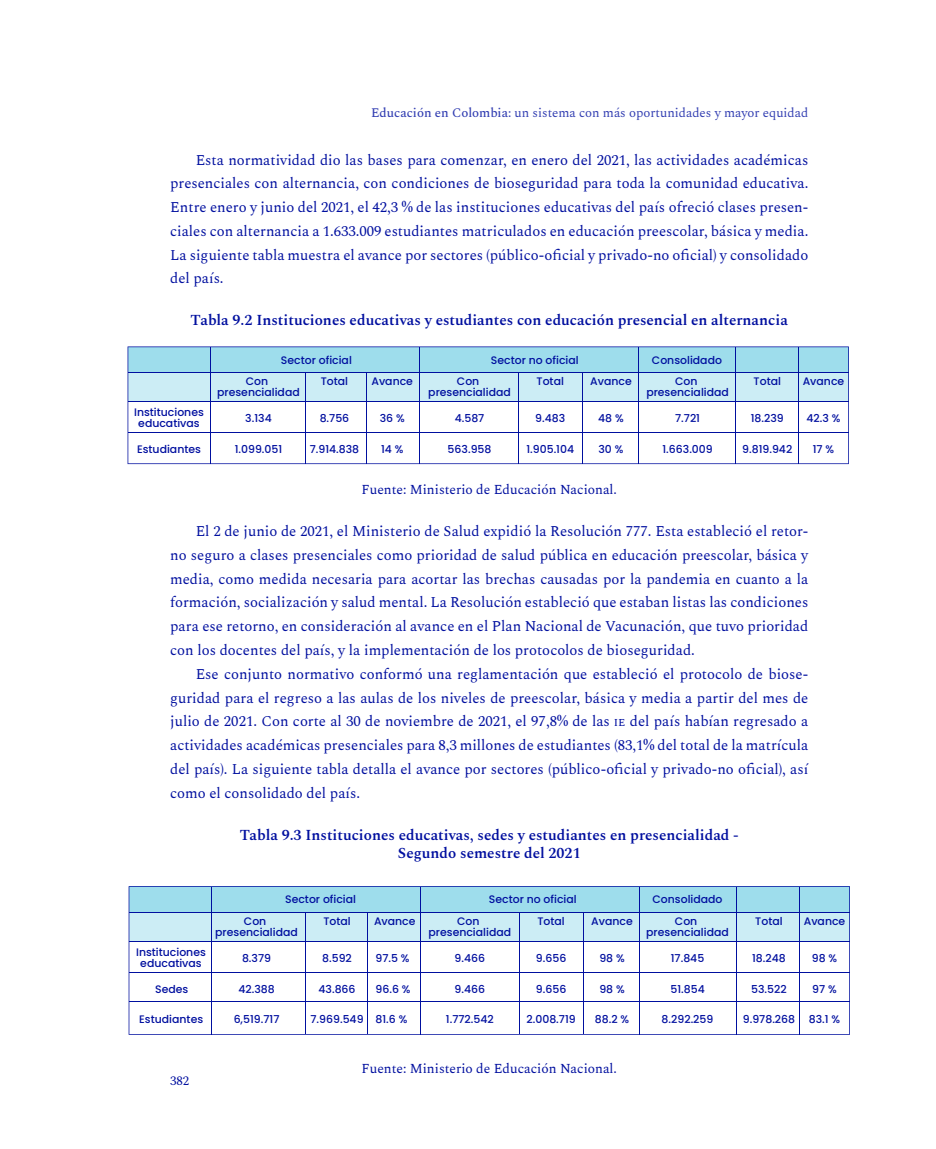
<style>
.page{position:relative;width:936px;height:1149px;background:#fff}
.page>*{position:absolute;margin:0;border:0;box-sizing:border-box;transform-origin:0 0}
.t1{font:600 15px/18px "Spectral";color:#000f9f;text-align:center}
.t2{font:14.7px/23.7px "Spectral";color:#000f9f;text-align:justify}
.t3{font:13.5px "Spectral";color:#000f9f}
.t4{font:12.9px "Spectral";color:#333fb2}
.t5{font:12.75px "Spectral";color:#000f9f}
.t6{font:500 10.95px/10.9px "Poppins";color:#000f9f;text-align:center}
.s1{font-weight:500}
.s2{font-size:12.45px}
</style>
<div class="page">
<svg style="left:127px;top:346px;width:721px;height:118px"></svg>
<hr style="left:128px;top:372px;width:720px;height:1px;background:#000f9f">
<hr style="left:128px;top:401px;width:720px;height:1px;background:#000f9f">
<hr style="left:128px;top:432px;width:720px;height:1px;background:#000f9f">
<hr style="left:210px;top:347px;width:1px;height:116px;background:#000f9f">
<hr style="left:305px;top:372px;width:1px;height:91px;background:#000f9f">
<hr style="left:366px;top:372px;width:1px;height:91px;background:#000f9f">
<hr style="left:582px;top:372px;width:1px;height:91px;background:#000f9f">
<hr style="left:638px;top:347px;width:1px;height:116px;background:#000f9f">
<hr style="left:419px;top:347px;width:1px;height:116px;background:#000f9f">
<hr style="left:518px;top:372px;width:1px;height:91px;background:#000f9f">
<hr style="left:797px;top:347px;width:1px;height:116px;background:#000f9f">
<hr style="left:735px;top:347px;width:1px;height:116px;background:#000f9f">
<svg style="left:129px;top:886px;width:720px;height:148px"></svg>
<hr style="left:129px;top:911px;width:720px;height:1px;background:#000f9f">
<hr style="left:129px;top:940px;width:720px;height:1px;background:#000f9f">
<hr style="left:129px;top:971px;width:720px;height:1px;background:#000f9f">
<hr style="left:129px;top:1001px;width:720px;height:1px;background:#000f9f">
<hr style="left:211px;top:886px;width:1px;height:148px;background:#000f9f">
<hr style="left:305px;top:912px;width:1px;height:122px;background:#000f9f">
<hr style="left:367px;top:912px;width:1px;height:122px;background:#000f9f">
<hr style="left:583px;top:912px;width:1px;height:122px;background:#000f9f">
<hr style="left:639px;top:886px;width:1px;height:148px;background:#000f9f">
<hr style="left:420px;top:886px;width:1px;height:148px;background:#000f9f">
<hr style="left:519px;top:912px;width:1px;height:122px;background:#000f9f">
<hr style="left:798px;top:886px;width:1px;height:148px;background:#000f9f">
<hr style="left:736px;top:886px;width:1px;height:148px;background:#000f9f">
<p class="t4" style="left:371px;top:103px;width:439px"><span class="s1">Educación en Colombia:</span> un sistema con más oportunidades y mayor equidad</p>
<p class="t2" style="left:170px;top:148px;width:639px;text-indent:26px">Esta normatividad dio las bases para comenzar, en enero del 2021, las actividades académicas presenciales con alternancia, con condiciones de bioseguridad para toda la comunidad educativa.<br>Entre enero y junio del 2021, el 42,3 % de las instituciones educativas del país ofreció clases presen&shy;ciales con alternancia a 1.633.009 estudiantes matriculados en educación preescolar, básica y media.<br>La siguiente tabla muestra el avance por sectores (público-oficial y privado-no oficial) y consolidado del país.</p>
<p class="t1" style="left:191px;top:311px;width:598px">Tabla 9.2 Instituciones educativas y estudiantes con educación presencial en alternancia</p>
<p class="t6" style="left:281px;top:355px;width:72px">Sector oficial</p>
<p class="t6" style="left:491px;top:355px;width:89px">Sector no oficial</p>
<p class="t6" style="left:652px;top:355px;width:72px">Consolidado</p>
<p class="t6" style="left:321px;top:376px;width:29px">Total</p>
<p class="t6" style="left:371px;top:376px;width:43px">Avance</p>
<p class="t6" style="left:536px;top:376px;width:29px">Total</p>
<p class="t6" style="left:590px;top:376px;width:43px">Avance</p>
<p class="t6" style="left:753px;top:376px;width:29px">Total</p>
<p class="t6" style="left:802px;top:376px;width:43px">Avance</p>
<p class="t6" style="left:217px;top:376px;width:84px">Con presencialidad</p>
<p class="t6" style="left:428px;top:376px;width:84px">Con presencialidad</p>
<p class="t6" style="left:646px;top:376px;width:84px">Con presencialidad</p>
<p class="t6" style="left:134px;top:407px;width:71px">Instituciones educativas</p>
<p class="t6" style="left:245px;top:413px;width:28px">3.134</p>
<p class="t6" style="left:319px;top:413px;width:31px">8.756</p>
<p class="t6" style="left:454px;top:413px;width:31px">4.587</p>
<p class="t6" style="left:447px;top:444px;width:45px">563.958</p>
<p class="t6" style="left:379px;top:413px;width:26px">36 %</p>
<p class="t6" style="left:137px;top:444px;width:65px">Estudiantes</p>
<p class="t6" style="left:235px;top:444px;width:49px">1.099.051</p>
<p class="t6" style="left:310px;top:444px;width:51px">7.914.838</p>
<p class="t6" style="left:381px;top:444px;width:24px">14 %</p>
<p class="t6" style="left:535px;top:413px;width:31px">9.483</p>
<p class="t6" style="left:526px;top:444px;width:49px">1.905.104</p>
<p class="t6" style="left:598px;top:413px;width:27px">48 %</p>
<p class="t6" style="left:675px;top:413px;width:26px">7.721</p>
<p class="t6" style="left:750px;top:413px;width:35px">18.239</p>
<p class="t6" style="left:662px;top:444px;width:52px">1.663.009</p>
<p class="t6" style="left:742px;top:444px;width:52px">9.819.942</p>
<p class="t6" style="left:806px;top:413px;width:35px">42.3 %</p>
<p class="t6" style="left:598px;top:444px;width:26px">30 %</p>
<p class="t6" style="left:812px;top:444px;width:23px">17 %</p>
<p class="t3" style="left:361px;top:480px;width:257px">Fuente: Ministerio de Educación Nacional.</p>
<p class="t2" style="left:170px;top:519px;width:639px;text-indent:26px">El 2 de junio de 2021, el Ministerio de Salud expidió la Resolución 777. Esta estableció el retor&shy;no seguro a clases presenciales como prioridad de salud pública en educación preescolar, básica y media, como medida necesaria para acortar las brechas causadas por la pandemia en cuanto a la formación, socialización y salud mental. La Resolución estableció que estaban listas las condiciones para ese retorno, en consideración al avance en el Plan Nacional de Vacunación, que tuvo prioridad con los docentes del país, y la implementación de los protocolos de bioseguridad.</p>
<p class="t2" style="left:170px;top:662px;width:639px;text-indent:26px">Ese conjunto normativo conformó una reglamentación que estableció el protocolo de biose&shy;guridad para el regreso a las aulas de los niveles de preescolar, básica y media a partir del mes de julio de 2021. Con corte al 30 de noviembre de 2021, el 97,8% de las <span class="s2">ie</span> del país habían regresado a actividades académicas presenciales para 8,3 millones de estudiantes (83,1% del total de la matrícula del país). La siguiente tabla detalla el avance por sectores (público-oficial y privado-no oficial), así como el consolidado del país.</p>
<p class="t1" style="left:240px;top:825px;width:500px">Tabla 9.3 Instituciones educativas, sedes y estudiantes en presencialidad -<br>Segundo semestre del 2021</p>
<p class="t6" style="left:285px;top:894px;width:72px">Sector oficial</p>
<p class="t6" style="left:489px;top:894px;width:89px">Sector no oficial</p>
<p class="t6" style="left:652px;top:894px;width:72px">Consolidado</p>
<p class="t6" style="left:323px;top:916px;width:29px">Total</p>
<p class="t6" style="left:374px;top:916px;width:43px">Avance</p>
<p class="t6" style="left:537px;top:916px;width:29px">Total</p>
<p class="t6" style="left:591px;top:916px;width:43px">Avance</p>
<p class="t6" style="left:755px;top:916px;width:29px">Total</p>
<p class="t6" style="left:803px;top:916px;width:43px">Avance</p>
<p class="t6" style="left:215px;top:916px;width:84px">Con presencialidad</p>
<p class="t6" style="left:428px;top:916px;width:84px">Con presencialidad</p>
<p class="t6" style="left:646px;top:916px;width:84px">Con presencialidad</p>
<p class="t6" style="left:136px;top:947px;width:71px">Instituciones educativas</p>
<p class="t6" style="left:242px;top:952px;width:31px">8.379</p>
<p class="t6" style="left:322px;top:952px;width:31px">8.592</p>
<p class="t6" style="left:454px;top:952px;width:32px">9.466</p>
<p class="t6" style="left:454px;top:984px;width:32px">9.466</p>
<p class="t6" style="left:536px;top:952px;width:32px">9.656</p>
<p class="t6" style="left:536px;top:984px;width:32px">9.656</p>
<p class="t6" style="left:375px;top:952px;width:36px">97.5 %</p>
<p class="t6" style="left:599px;top:952px;width:27px">98 %</p>
<p class="t6" style="left:670px;top:952px;width:35px">17.845</p>
<p class="t6" style="left:752px;top:952px;width:35px">18.248</p>
<p class="t6" style="left:670px;top:984px;width:36px">51.854</p>
<p class="t6" style="left:751px;top:984px;width:37px">53.522</p>
<p class="t6" style="left:811px;top:952px;width:27px">98 %</p>
<p class="t6" style="left:238px;top:984px;width:38px">42.388</p>
<p class="t6" style="left:318px;top:984px;width:39px">43.866</p>
<p class="t6" style="left:375px;top:984px;width:36px">96.6 %</p>
<p class="t6" style="left:234px;top:1014px;width:47px">6,519.717</p>
<p class="t6" style="left:310px;top:1014px;width:98px">7.969.549 81.6 %</p>
<p class="t6" style="left:446px;top:1014px;width:49px">1.772.542</p>
<p class="t6" style="left:526px;top:1014px;width:51px">2.008.719</p>
<p class="t6" style="left:595px;top:1014px;width:36px">88.2 %</p>
<p class="t6" style="left:661px;top:1014px;width:53px">8.292.259</p>
<p class="t6" style="left:742px;top:1014px;width:54px">9.978.268</p>
<p class="t6" style="left:808px;top:1014px;width:33px">83.1 %</p>
<p class="t6" style="left:599px;top:984px;width:27px">98 %</p>
<p class="t6" style="left:812px;top:984px;width:26px">97 %</p>
<p class="t6" style="left:155px;top:984px;width:35px">Sedes</p>
<p class="t6" style="left:139px;top:1014px;width:65px">Estudiantes</p>
<p class="t5" style="left:170px;top:1070px;width:21px">382</p>
<p class="t3" style="left:361px;top:1058px;width:257px">Fuente: Ministerio de Educación Nacional.</p>
</div>
